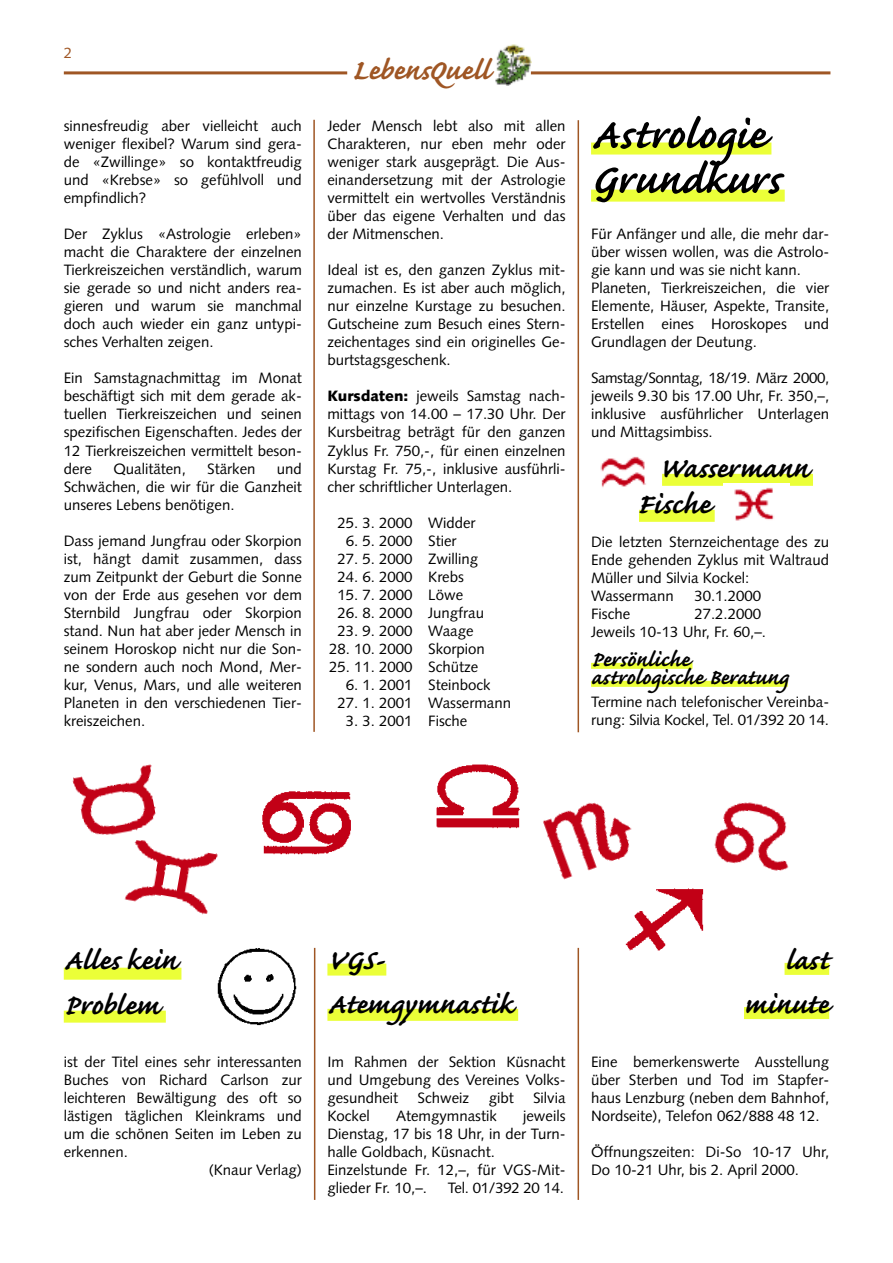
<style>
.page{position:relative;width:893px;height:1263px;background:#fff}
.page>*{position:absolute;margin:0;border:0;box-sizing:border-box;transform-origin:0 0}
.t1{font:700 54px/45px "Caflisch Script";color:#000}
.t2{font:700 36px/43.2px "Caflisch Script";letter-spacing:-.005em;color:#000}
.t3{font:700 36px "Caflisch Script";letter-spacing:-.005em;color:#9f5624}
.t4{font:700 27px "Caflisch Script";color:#000}
.t5{font:15px/18px "Syntax";color:#000;text-align:justify}
.t6{font:15px "Syntax";color:#9f5624}
.s1{font-weight:900}
</style>
<div class="page">
<img style="left:495px;top:44px;width:36px;height:42px">
<hr style="left:64px;top:71px;width:283px;height:3px;background:#9f5624">
<hr style="left:531px;top:71px;width:299px;height:3px;background:#9f5624">
<hr style="left:314px;top:948px;width:1px;height:252px;background:#9f5624">
<hr style="left:578px;top:948px;width:1px;height:252px;background:#9f5624">
<hr style="left:313px;top:120px;width:2px;height:612px;background:#9f5624">
<hr style="left:578px;top:120px;width:1px;height:612px;background:#9f5624">
<img style="left:217px;top:948px;width:80px;height:78px">
<div style="left:591px;top:143px;width:180px;height:12px;background:#ebff38"></div>
<div style="left:591px;top:190px;width:194px;height:12px;background:#ebff38"></div>
<div style="left:784px;top:963px;width:45px;height:12px;background:#ebff38"></div>
<div style="left:744px;top:1007px;width:85px;height:12px;background:#ebff38"></div>
<div style="left:327px;top:963px;width:59px;height:12px;background:#ebff38"></div>
<div style="left:64px;top:968px;width:117px;height:12px;background:#ebff38"></div>
<div style="left:64px;top:1011px;width:102px;height:12px;background:#ebff38"></div>
<div style="left:327px;top:1009px;width:191px;height:12px;background:#ebff38"></div>
<div style="left:591px;top:663px;width:101px;height:6px;background:#ebff38"></div>
<div style="left:591px;top:681px;width:197px;height:6px;background:#ebff38"></div>
<div style="left:662px;top:474px;width:151px;height:12px;background:#ebff38"></div>
<div style="left:639px;top:510px;width:76px;height:12px;background:#ebff38"></div>
<img style="left:600px;top:456px;width:46px;height:32px">
<img style="left:723px;top:483px;width:67px;height:38px">
<img style="left:72px;top:764px;width:84px;height:71px">
<img style="left:117px;top:831px;width:101px;height:84px">
<img style="left:262px;top:791px;width:89px;height:64px">
<img style="left:436px;top:764px;width:84px;height:65px">
<img style="left:543px;top:802px;width:89px;height:78px">
<img style="left:625px;top:888px;width:79px;height:63px">
<img style="left:714px;top:802px;width:75px;height:69px">
<p class="t6" style="left:64px;top:47px;width:10px">2</p>
<p class="t5" style="left:64px;top:119px;width:240px">sinnesfreudig aber vielleicht auch weniger flexibel? Warum sind gera&shy;de «Zwillinge» so kontaktfreudig und «Krebse» so gefühlvoll und empfindlich?</p>
<p class="t5" style="left:64px;top:227px;width:240px">Der Zyklus «Astrologie erleben» macht die Charaktere der einzelnen Tierkreiszeichen verständlich, warum sie gerade so und nicht anders rea&shy;gieren und warum sie manchmal doch auch wieder ein ganz untypi&shy;sches Verhalten zeigen.</p>
<p class="t5" style="left:64px;top:371px;width:240px">Ein Samstagnachmittag im Monat beschäftigt sich mit dem gerade ak&shy;tuellen Tierkreiszeichen und seinen spezifischen Eigenschaften. Jedes der 12 Tierkreiszeichen vermittelt beson&shy;dere</p>
<p class="t5" style="left:64px;top:461px;width:240px;text-indent:213px">und Schwächen, die wir für die Ganzheit unseres Lebens benötigen.</p>
<p class="t5" style="left:64px;top:533px;width:240px">Dass jemand Jungfrau oder Skorpion ist, hängt damit zusammen, dass zum Zeitpunkt der Geburt die Sonne von der Erde aus gesehen vor dem Sternbild Jungfrau oder Skorpion stand. Nun hat aber jeder Mensch in seinem Horoskop nicht nur die Son&shy;ne sondern auch noch Mond, Mer&shy;kur, Venus, Mars, und alle weiteren Planeten in den verschiedenen Tier&shy;kreiszeichen.</p>
<p class="t5" style="left:113px;top:461px;width:74px">Qualitäten,</p>
<p class="t5" style="left:207px;top:461px;width:50px">Stärken</p>
<h2 class="t3" style="left:352px;top:45px;width:139px">LebensQuell</h2>
<p class="t5" style="left:327px;top:119px;width:240px">Jeder Mensch lebt also mit allen Charakteren, nur eben mehr oder weniger stark ausgeprägt. Die Aus&shy;einandersetzung mit der Astrologie vermittelt ein wertvolles Verständnis über das eigene Verhalten und das der Mitmenschen.</p>
<p class="t5" style="left:327px;top:263px;width:240px">Ideal ist es, den ganzen Zyklus mit&shy;zumachen. Es ist aber auch möglich, nur einzelne Kurstage zu besuchen.<br>Gutscheine zum Besuch eines Stern&shy;zeichentages sind ein originelles Ge&shy;burtstagsgeschenk.</p>
<p class="t5" style="left:327px;top:389px;width:240px"><span class="s1">Kursdaten:</span> jeweils Samstag nach&shy;mittags von 14.00 – 17.30 Uhr. Der Kursbeitrag beträgt für den ganzen Zyklus Fr. 750,-, für einen einzelnen Kurstag Fr. 75,-, inklusive ausführli&shy;cher schriftlicher Unterlagen.</p>
<p class="t5" style="left:337px;top:515px;width:140px">25. 3. 2000 Widder</p>
<p class="t5" style="left:346px;top:533px;width:112px">6. 5. 2000 Stier</p>
<p class="t5" style="left:337px;top:551px;width:142px">27. 5. 2000 Zwilling</p>
<p class="t5" style="left:337px;top:569px;width:128px">24. 6. 2000 Krebs</p>
<p class="t5" style="left:337px;top:587px;width:127px">15. 7. 2000 Löwe</p>
<p class="t5" style="left:337px;top:605px;width:148px">26. 8. 2000 Jungfrau</p>
<p class="t5" style="left:337px;top:623px;width:138px">23. 9. 2000 Waage</p>
<p class="t5" style="left:329px;top:641px;width:157px">28. 10. 2000 Skorpion</p>
<p class="t5" style="left:329px;top:659px;width:151px">25. 11. 2000 Schütze</p>
<p class="t5" style="left:346px;top:677px;width:147px">6. 1. 2001 Steinbock</p>
<p class="t5" style="left:337px;top:695px;width:175px">27. 1. 2001 Wassermann</p>
<p class="t5" style="left:346px;top:713px;width:123px">3. 3. 2001 Fische</p>
<h1 class="t1" style="left:591px;top:107px;width:191px">Astrologie<br>Grundkurs</h1>
<p class="t5" style="left:591px;top:226px;width:240px;text-align:left">Für Anfänger und alle, die mehr dar&shy;über wissen wollen, was die Astrolo&shy;gie kann und was sie nicht kann.<br>Planeten, Tierkreiszeichen, die vier Elemente, Häuser, Aspekte, Transite, Erstellen eines Horoskopes und Grundlagen der Deutung.</p>
<p class="t5" style="left:591px;top:370px;width:240px">Samstag/Sonntag, 18/19. März 2000, jeweils 9.30 bis 17.00 Uhr, Fr. 350,–, inklusive ausführlicher Unterlagen und Mittagsimbiss.</p>
<h2 class="t2" style="left:637px;top:447px;width:173px;line-height:36px;text-indent:22px">Wassermann<br>Fische</h2>
<p class="t5" style="left:591px;top:534px;width:240px;text-align:left">Die letzten Sternzeichentage des zu<br>Ende gehenden Zyklus mit Waltraud<br>Müller und Silvia Kockel:<br>Wassermann</p>
<p class="t5" style="left:694px;top:588px;width:68px">30.1.2000</p>
<p class="t5" style="left:591px;top:606px;width:41px">Fische</p>
<p class="t5" style="left:591px;top:606px;width:177px;text-indent:103px">27.2.2000<br>Jeweils 10-13 Uhr, Fr. 60,–.</p>
<h3 class="t4" style="left:591px;top:641px;width:100px">Persönliche</h3>
<h3 class="t4" style="left:591px;top:659px;width:199px">astrologische Beratung</h3>
<p class="t5" style="left:591px;top:694px;width:240px">Termine nach telefonischer Vereinba&shy;rung: Silvia Kockel, Tel. 01/392 20 14.</p>
<h2 class="t2" style="left:64px;top:934px;width:115px;line-height:45px">Alles kein<br>Problem</h2>
<h2 class="t2" style="left:327px;top:935px;width:187px">VGS-<br>Atemgymnastik</h2>
<h2 class="t2" style="left:744px;top:935px;width:86px;text-align:right">last minute</h2>
<p class="t5" style="left:64px;top:1054px;width:240px">ist der Titel eines sehr interessanten</p>
<p class="t5" style="left:64px;top:1072px;width:240px">Buches von Richard Carlson zur</p>
<p class="t5" style="left:64px;top:1090px;width:240px">leichteren Bewältigung des oft so</p>
<p class="t5" style="left:64px;top:1108px;width:240px">lästigen täglichen Kleinkrams und</p>
<p class="t5" style="left:64px;top:1126px;width:240px">um die schönen Seiten im Leben zu</p>
<p class="t5" style="left:64px;top:1144px;width:66px">erkennen.</p>
<p class="t5" style="left:209px;top:1162px;width:95px">(Knaur Verlag)</p>
<p class="t5" style="left:327px;top:1054px;width:240px">Im Rahmen der Sektion Küsnacht und Umgebung des Vereines Volks&shy;gesundheit</p>
<p class="t5" style="left:418px;top:1090px;width:53px">Schweiz</p>
<p class="t5" style="left:489px;top:1090px;width:27px">gibt</p>
<p class="t5" style="left:533px;top:1090px;width:34px">Silvia</p>
<p class="t5" style="left:327px;top:1108px;width:240px;text-align:left;text-indent:196px">jeweils<br>Dienstag, 17 bis 18 Uhr, in der Turn&shy;halle Goldbach, Küsnacht.<br>Einzelstunde Fr. 12,–, für VGS-Mit&shy;glieder Fr. 10,–.</p>
<p class="t5" style="left:327px;top:1108px;width:44px">Kockel</p>
<p class="t5" style="left:396px;top:1108px;width:102px">Atemgymnastik</p>
<p class="t5" style="left:448px;top:1180px;width:118px">Tel. 01/392 20 14.</p>
<p class="t5" style="left:591px;top:1054px;width:240px">Eine bemerkenswerte Ausstellung über Sterben und Tod im Stapfer&shy;haus Lenzburg (neben dem Bahnhof, Nordseite), Telefon 062/888 48 12.</p>
<p class="t5" style="left:591px;top:1144px;width:240px">Öffnungszeiten: Di-So 10-17 Uhr,<br>Do 10-21 Uhr, bis 2. April 2000.</p>
</div>
